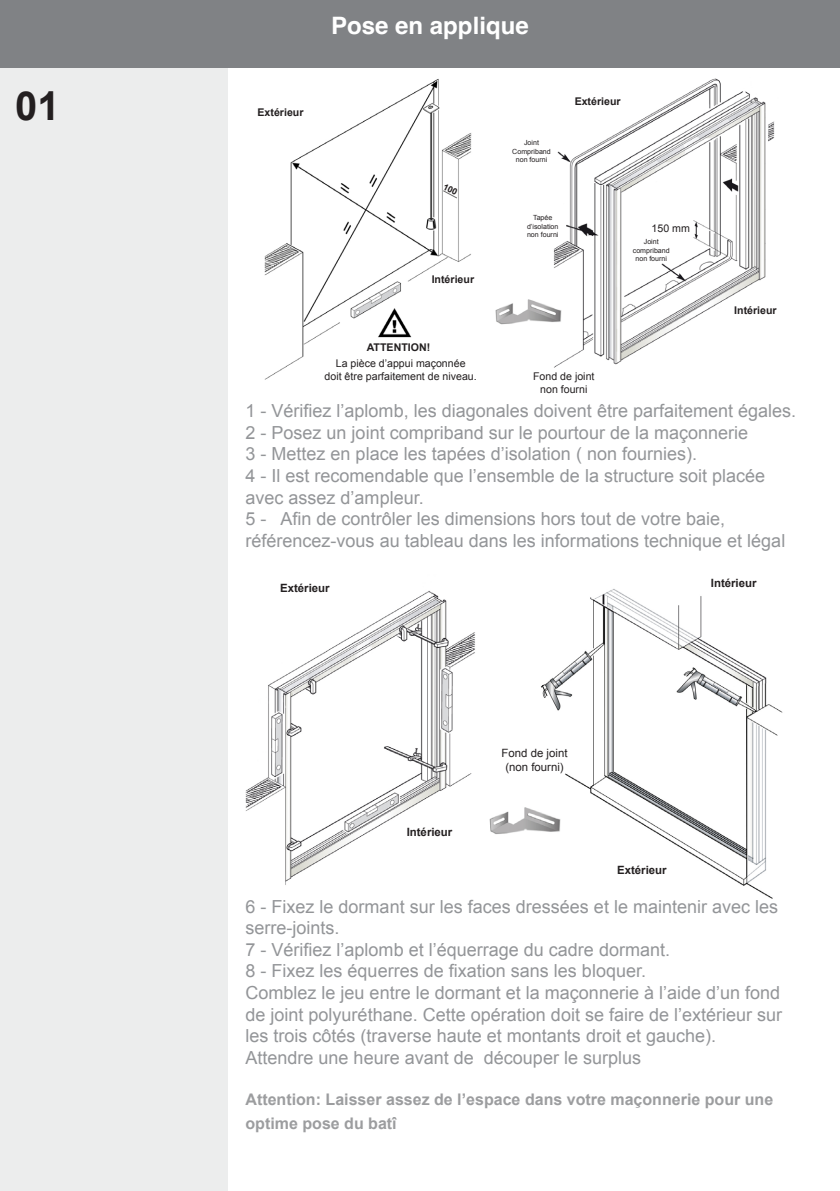
<style>
.page{position:relative;width:840px;height:1191px;background:#fff}
.page>*{position:absolute;margin:0;border:0;box-sizing:border-box;transform-origin:0 0}
.t1{font:700 40px "Arial";color:#231f20}
.t2{font:700 24px "Helvetica";color:#fff}
.t3{font:18px/21.6px "Arial";color:#939598}
.t4{font:700 16px/24px "Arial";color:#9c9d9f}
.t5{font:700 11.4px "Arial";color:#231f20}
.t6{font:11.4px "Arial";color:#231f20}
.t7{font:10.6px "Arial";color:#231f20}
.t8{font:700 10.6px "Arial";color:#231f20}
.t9{font:7px "Arial";color:#231f20}
</style>
<div class="page">
<div style="left:0;top:68px;width:227px;height:1123px;background:#eceded"></div>
<div style="left:0;top:0;width:839px;height:68px;background:#808285"></div>
<img style="left:245px;top:589px;width:538px;height:310px">
<img style="left:264px;top:78px;width:511px;height:302px">
<svg style="left:442px;top:183px;width:16px;height:16px"></svg>
<p class="t1" style="left:15px;top:79px;width:46px">01</p>
<p class="t8" style="left:257px;top:105px;width:47px">Extérieur</p>
<p class="t2" style="left:331px;top:11px;width:199px">Pose en applique</p>
<p class="t8" style="left:431px;top:272px;width:44px">Intérieur</p>
<p class="t9" style="left:524px;top:138px;width:16px">Joint</p>
<p class="t9" style="left:512px;top:147px;width:40px">Compriband</p>
<p class="t9" style="left:515px;top:155px;width:33px">non fourni</p>
<p class="t8" style="left:574px;top:95px;width:47px">Extérieur</p>
<p class="t9" style="left:533px;top:213px;width:21px">Tapée</p>
<p class="t9" style="left:526px;top:222px;width:33px">d’isolation</p>
<p class="t9" style="left:526px;top:230px;width:33px">non fourni</p>
<p class="t7" style="left:651px;top:222px;width:40px">150 mm</p>
<p class="t9" style="left:643px;top:237px;width:16px">Joint</p>
<p class="t9" style="left:632px;top:246px;width:38px">compriband</p>
<p class="t9" style="left:635px;top:254px;width:33px">non fourni</p>
<p class="t8" style="left:366px;top:340px;width:65px">ATTENTION!</p>
<p class="t7" style="left:335px;top:356px;width:131px">La pièce d’appui maçonnée</p>
<p class="t7" style="left:324px;top:369px;width:154px">doit être parfaitement de niveau.</p>
<p class="t7" style="left:533px;top:369px;width:63px">Fond de joint</p>
<p class="t7" style="left:540px;top:382px;width:49px">non fourni</p>
<p class="t8" style="left:733px;top:303px;width:44px">Intérieur</p>
<p class="t3" style="left:245px;top:400px;width:552px">1 - Vérifiez l’aplomb, les diagonales doivent être parfaitement égales.</p>
<p class="t3" style="left:245px;top:422px;width:504px">2 - Posez un joint compriband sur le pourtour de la maçonnerie</p>
<p class="t3" style="left:245px;top:443px;width:453px">3 - Mettez en place les tapées d’isolation ( non fournies).</p>
<p class="t3" style="left:245px;top:465px;width:521px">4 - Il est recomendable que l’ensemble de la structure soit placée avec assez d’ampleur.</p>
<p class="t3" style="left:245px;top:508px;width:541px">5 - Afin de contrôler les dimensions hors tout de votre baie, référencez-vous au tableau dans les informations technique et légal</p>
<p class="t5" style="left:280px;top:580px;width:51px">Extérieur</p>
<p class="t5" style="left:710px;top:575px;width:47px">Intérieur</p>
<p class="t5" style="left:406px;top:824px;width:47px">Intérieur</p>
<p class="t6" style="left:501px;top:745px;width:67px">Fond de joint</p>
<p class="t6" style="left:505px;top:759px;width:60px">(non fourni)</p>
<p class="t5" style="left:616px;top:862px;width:51px">Extérieur</p>
<p class="t3" style="left:245px;top:895px;width:534px">6 - Fixez le dormant sur les faces dressées et le maintenir avec les serre-joints.</p>
<p class="t3" style="left:245px;top:938px;width:426px">7 - Vérifiez l’aplomb et l’équerrage du cadre dormant.</p>
<p class="t3" style="left:245px;top:960px;width:402px">8 - Fixez les équerres de fixation sans les bloquer.</p>
<p class="t3" style="left:245px;top:982px;width:538px;text-align:justify">Comblez le jeu entre le dormant et la maçonnerie à l’aide d’un fond de joint polyuréthane. Cette opération doit se faire de l’extérieur sur les trois côtés (traverse haute et montants droit et gauche).</p>
<p class="t3" style="left:245px;top:1046px;width:397px">Attendre une heure avant de découper le surplus</p>
<p class="t4" style="left:245px;top:1087px;width:529px">Attention: Laisser assez de l’espace dans votre maçonnerie pour une optime pose du batî</p>
</div>
